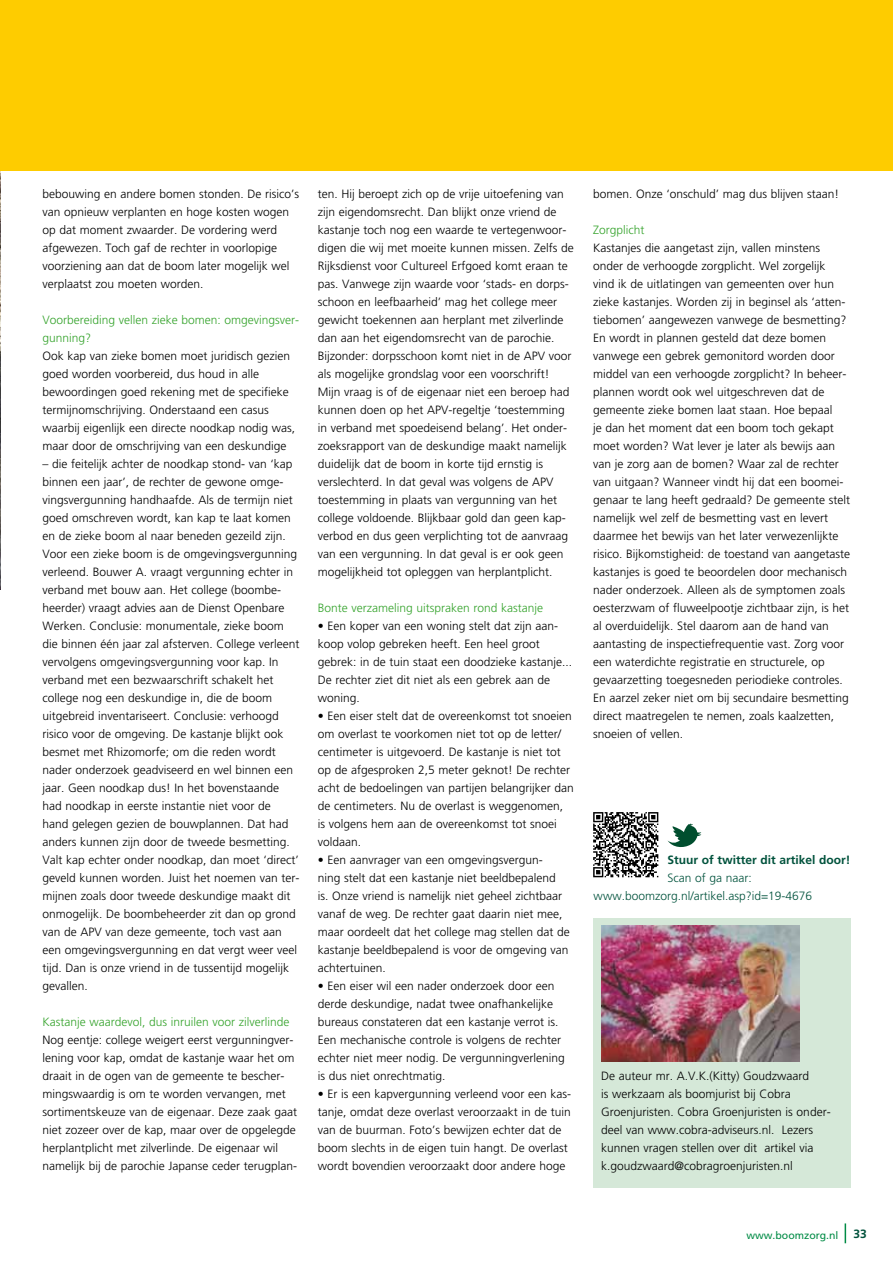
<style>
.page{position:relative;width:893px;height:1263px;background:#fff}
.page>*{position:absolute;margin:0;border:0;box-sizing:border-box;transform-origin:0 0}
.t1{font:300 12px/18px "Frutiger";color:#000}
.t2{font:300 12px/18px "Frutiger";color:#35a32c}
.t3{font:300 12px/18px "Frutiger";color:#00523c}
.t4{font:700 12px "Frutiger";color:#00523c}
.t5{font:10.5px "Frutiger";color:#008b45}
.s1{font-weight:700;font-size:12px;color:#00523c}
</style>
<div class="page">
<svg style="left:845px;top:1223px;width:1px;height:20px"></svg>
<img style="left:0;top:170px;width:1px;height:419px">
<div style="left:0;top:0;width:893px;height:170px;background:#fecc00"></div>
<div style="left:593px;top:918px;width:257px;height:269px;background:#d5e8d8"></div>
<img style="left:601px;top:926px;width:198px;height:135px">
<svg style="left:593px;top:812px;width:65px;height:65px"></svg>
<svg style="left:667px;top:824px;width:34px;height:23px"></svg>
<p class="t1" style="left:43px;top:185px;width:258px">bebouwing en andere bomen stonden. De risico’s van opnieuw verplanten en hoge kosten wogen op dat moment zwaarder. De vordering werd afgewezen. Toch gaf de rechter in voorlopige voorziening aan dat de boom later mogelijk wel verplaatst zou moeten worden.</p>
<p class="t2" style="left:43px;top:311px;width:258px">Voorbereiding vellen zieke bomen: omgevingsver&shy;gunning?</p>
<p class="t1" style="left:43px;top:347px;width:254px">Ook kap van zieke bomen moet juridisch gezien goed worden voorbereid, dus houd in alle bewoordingen goed rekening met de specifieke termijnomschrijving. Onderstaand een casus waarbij eigenlijk een directe noodkap nodig was, maar door de omschrijving van een deskundige</p>
<p class="t1" style="left:43px;top:455px;width:259px">– die feitelijk achter de noodkap stond- van ‘kap binnen een jaar’, de rechter de gewone omge&shy;vingsvergunning handhaafde. Als de termijn niet goed omschreven wordt, kan kap te laat komen en de zieke boom al naar beneden gezeild zijn.<br>Voor een zieke boom is de omgevingsvergunning verleend. Bouwer A. vraagt vergunning echter in verband met bouw aan. Het college (boombe&shy;heerder) vraagt advies aan de Dienst Openbare Werken. Conclusie: monumentale, zieke boom die binnen één jaar zal afsterven. College verleent vervolgens omgevingsvergunning voor kap. In verband met een bezwaarschrift schakelt het college nog een deskundige in, die de boom uitgebreid inventariseert. Conclusie: verhoogd risico voor de omgeving. De kastanje blijkt ook besmet met Rhizomorfe; om die reden wordt nader onderzoek geadviseerd en wel binnen een jaar. Geen noodkap dus! In het bovenstaande had noodkap in eerste instantie niet voor de hand gelegen gezien de bouwplannen. Dat had anders kunnen zijn door de tweede besmetting.<br>Valt kap echter onder noodkap, dan moet ‘direct’ geveld kunnen worden. Juist het noemen van ter&shy;mijnen zoals door tweede deskundige maakt dit onmogelijk. De boombeheerder zit dan op grond van de APV van deze gemeente, toch vast aan een omgevingsvergunning en dat vergt weer veel tijd. Dan is onze vriend in de tussentijd mogelijk gevallen.</p>
<p class="t2" style="left:43px;top:1013px;width:249px">Kastanje waardevol, dus inruilen voor zilverlinde</p>
<p class="t1" style="left:43px;top:1031px;width:256px">Nog eentje: college weigert eerst vergunningver&shy;lening voor kap, omdat de kastanje waar het om draait in de ogen van de gemeente te bescher&shy;mingswaardig is om te worden vervangen, met sortimentskeuze van de eigenaar. Deze zaak gaat niet zozeer over de kap, maar over de opgelegde herplantplicht met zilverlinde. De eigenaar wil namelijk bij de parochie Japanse ceder terugplan-</p>
<p class="t1" style="left:318px;top:185px;width:258px">ten. Hij beroept zich op de vrije uitoefening van zijn eigendomsrecht. Dan blijkt onze vriend de kastanje toch nog een waarde te vertegenwoor&shy;digen die wij met moeite kunnen missen. Zelfs de Rijksdienst voor Cultureel Erfgoed komt eraan te pas. Vanwege zijn waarde voor ‘stads- en dorps&shy;schoon en leefbaarheid’ mag het college meer gewicht toekennen aan herplant met zilverlinde dan aan het eigendomsrecht van de parochie.<br>Bijzonder: dorpsschoon komt niet in de APV voor als mogelijke grondslag voor een voorschrift!<br>Mijn vraag is of de eigenaar niet een beroep had kunnen doen op het APV-regeltje ‘toestemming in verband met spoedeisend belang’. Het onder&shy;zoeksrapport van de deskundige maakt namelijk duidelijk dat de boom in korte tijd ernstig is verslechterd. In dat geval was volgens de APV toestemming in plaats van vergunning van het college voldoende. Blijkbaar gold dan geen kap&shy;verbod en dus geen verplichting tot de aanvraag van een vergunning. In dat geval is er ook geen mogelijkheid tot opleggen van herplantplicht.</p>
<p class="t2" style="left:318px;top:599px;width:227px">Bonte verzameling uitspraken rond kastanje</p>
<p class="t1" style="left:318px;top:617px;width:256px">• Een koper van een woning stelt dat zijn aan&shy;koop volop gebreken heeft. Een heel groot gebrek: in de tuin staat een doodzieke kastanje...<br>De rechter ziet dit niet als een gebrek aan de woning.</p>
<p class="t1" style="left:318px;top:707px;width:258px">• Een eiser stelt dat de overeenkomst tot snoeien om overlast te voorkomen niet tot op de letter/ centimeter is uitgevoerd. De kastanje is niet tot op de afgesproken 2,5 meter geknot! De rechter acht de bedoelingen van partijen belangrijker dan de centimeters. Nu de overlast is weggenomen,<br>is volgens hem aan de overeenkomst tot snoei voldaan.</p>
<p class="t1" style="left:318px;top:851px;width:254px">• Een aanvrager van een omgevingsvergun-<br>ning stelt dat een kastanje niet beeldbepalend<br>is. Onze vriend is namelijk niet geheel zichtbaar vanaf de weg. De rechter gaat daarin niet mee, maar oordeelt dat het college mag stellen dat de kastanje beeldbepalend is voor de omgeving van achtertuinen.</p>
<p class="t1" style="left:318px;top:977px;width:249px">• Een eiser wil een nader onderzoek door een derde deskundige, nadat twee onafhankelijke bureaus constateren dat een kastanje verrot is.<br>Een mechanische controle is volgens de rechter echter niet meer nodig. De vergunningverlening is dus niet onrechtmatig.</p>
<p class="t1" style="left:318px;top:1085px;width:255px">• Er is een kapvergunning verleend voor een kas&shy;tanje, omdat deze overlast veroorzaakt in de tuin van de buurman. Foto’s bewijzen echter dat de boom slechts in de eigen tuin hangt. De overlast wordt bovendien veroorzaakt door andere hoge</p>
<p class="t1" style="left:593px;top:185px;width:248px">bomen. Onze ‘onschuld’ mag dus blijven staan!</p>
<p class="t2" style="left:593px;top:221px;width:53px">Zorgplicht</p>
<p class="t1" style="left:593px;top:239px;width:259px">Kastanjes die aangetast zijn, vallen minstens onder de verhoogde zorgplicht. Wel zorgelijk<br>vind ik de uitlatingen van gemeenten over hun zieke kastanjes. Worden zij in beginsel als ‘atten&shy;tiebomen’ aangewezen vanwege de besmetting?<br>En wordt in plannen gesteld dat deze bomen vanwege een gebrek gemonitord worden door middel van een verhoogde zorgplicht? In beheer&shy;plannen wordt ook wel uitgeschreven dat de gemeente zieke bomen laat staan. Hoe bepaal<br>je dan het moment dat een boom toch gekapt moet worden? Wat lever je later als bewijs aan van je zorg aan de bomen? Waar zal de rechter van uitgaan? Wanneer vindt hij dat een boomei&shy;genaar te lang heeft gedraald? De gemeente stelt namelijk wel zelf de besmetting vast en levert daarmee het bewijs van het later verwezenlijkte risico. Bijkomstigheid: de toestand van aangetaste kastanjes is goed te beoordelen door mechanisch nader onderzoek. Alleen als de symptomen zoals oesterzwam of fluweelpootje zichtbaar zijn, is het al overduidelijk. Stel daarom aan de hand van aantasting de inspectiefrequentie vast. Zorg voor een waterdichte registratie en structurele, op gevaarzetting toegesneden periodieke controles.<br>En aarzel zeker niet om bij secundaire besmetting direct maatregelen te nemen, zoals kaalzetten, snoeien of vellen.</p>
<p class="t4" style="left:667px;top:853px;width:185px">Stuur of twitter dit artikel door!</p>
<p class="t3" style="left:594px;top:869px;width:220px;text-indent:74px">Scan of ga naar: www.boomzorg.nl/artikel.asp?id=19-4676</p>
<p class="t1" style="left:601px;top:1067px;width:231px">De auteur mr. A.V.K.(Kitty) Goudzwaard<br>is werkzaam als boomjurist bij Cobra Groenjuristen. Cobra Groenjuristen is onder&shy;deel van www.cobra-adviseurs.nl. Lezers kunnen vragen stellen over dit artikel via k.goudzwaard@cobragroenjuristen.nl</p>
<p class="t5" style="left:746px;top:1229px;width:122px">www.boomzorg.nl <span class="s1">33</span></p>
</div>
